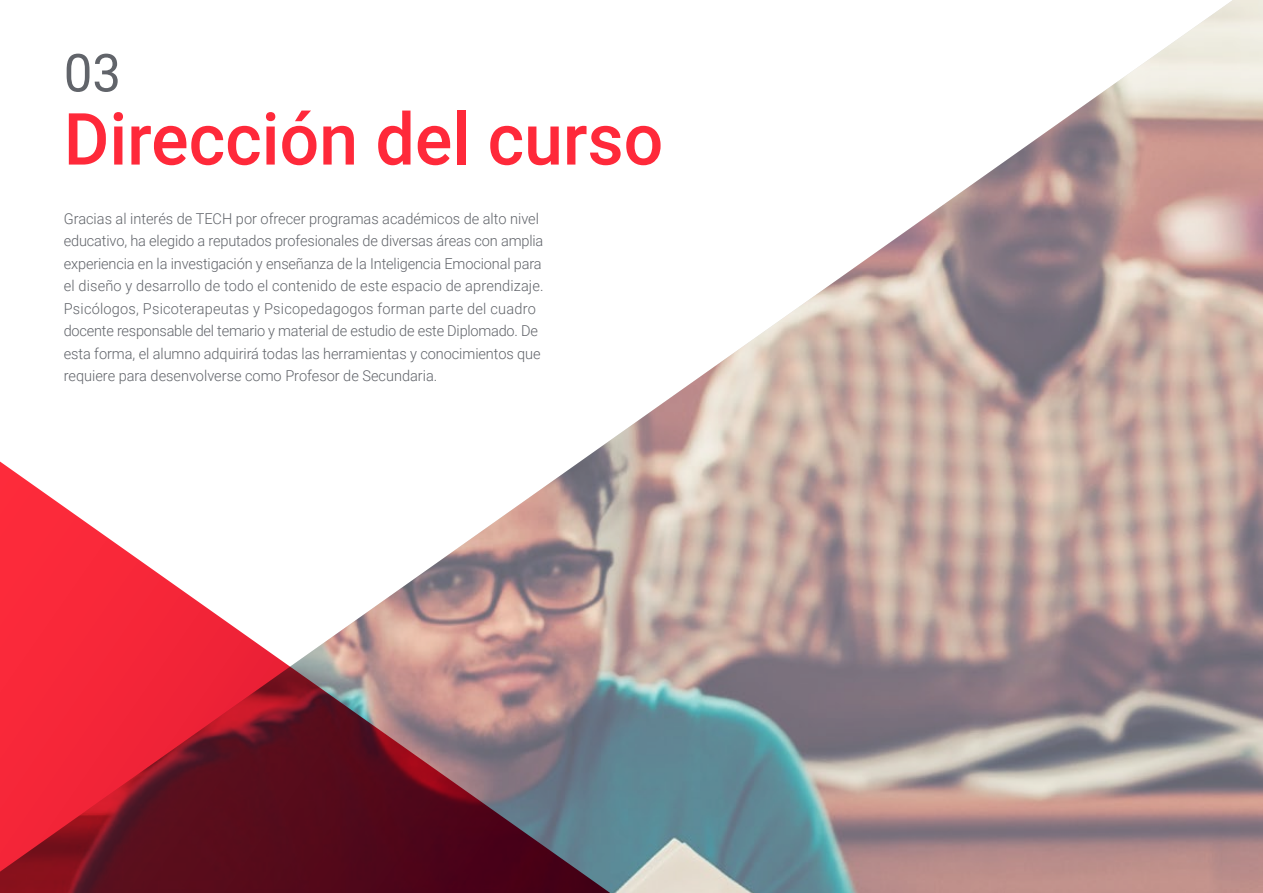
<style>
.page{position:relative;width:1263px;height:893px;background:#fff}
.page>*{position:absolute;margin:0;border:0;box-sizing:border-box;transform-origin:0 0}
.t1{font:500 72px "Roboto";color:#ff293a}
.t2{font:52.5px "Roboto";color:#61646a}
.t3{font:300 15px/22.5px "Roboto";letter-spacing:-.005em;color:#61646a}
</style>
<div class="page">
<img style="left:602px;top:0;width:661px;height:893px">
<svg style="left:0;top:446px;width:640px;height:447px"></svg>
<h2 class="t2" style="left:64px;top:36px;width:59px">03</h2>
<h1 class="t1" style="left:64px;top:89px;width:601px">Dirección del curso</h1>
<p class="t3" style="left:64px;top:207px;width:481px">Gracias al interés de TECH por ofrecer programas académicos de alto nivel educativo, ha elegido a reputados profesionales de diversas áreas con amplia experiencia en la investigación y enseñanza de la Inteligencia Emocional para el diseño y desarrollo de todo el contenido de este espacio de aprendizaje.<br>Psicólogos, Psicoterapeutas y Psicopedagogos forman parte del cuadro docente responsable del temario y material de estudio de este Diplomado. De esta forma, el alumno adquirirá todas las herramientas y conocimientos que requiere para desenvolverse como Profesor de Secundaria.</p>
</div>
